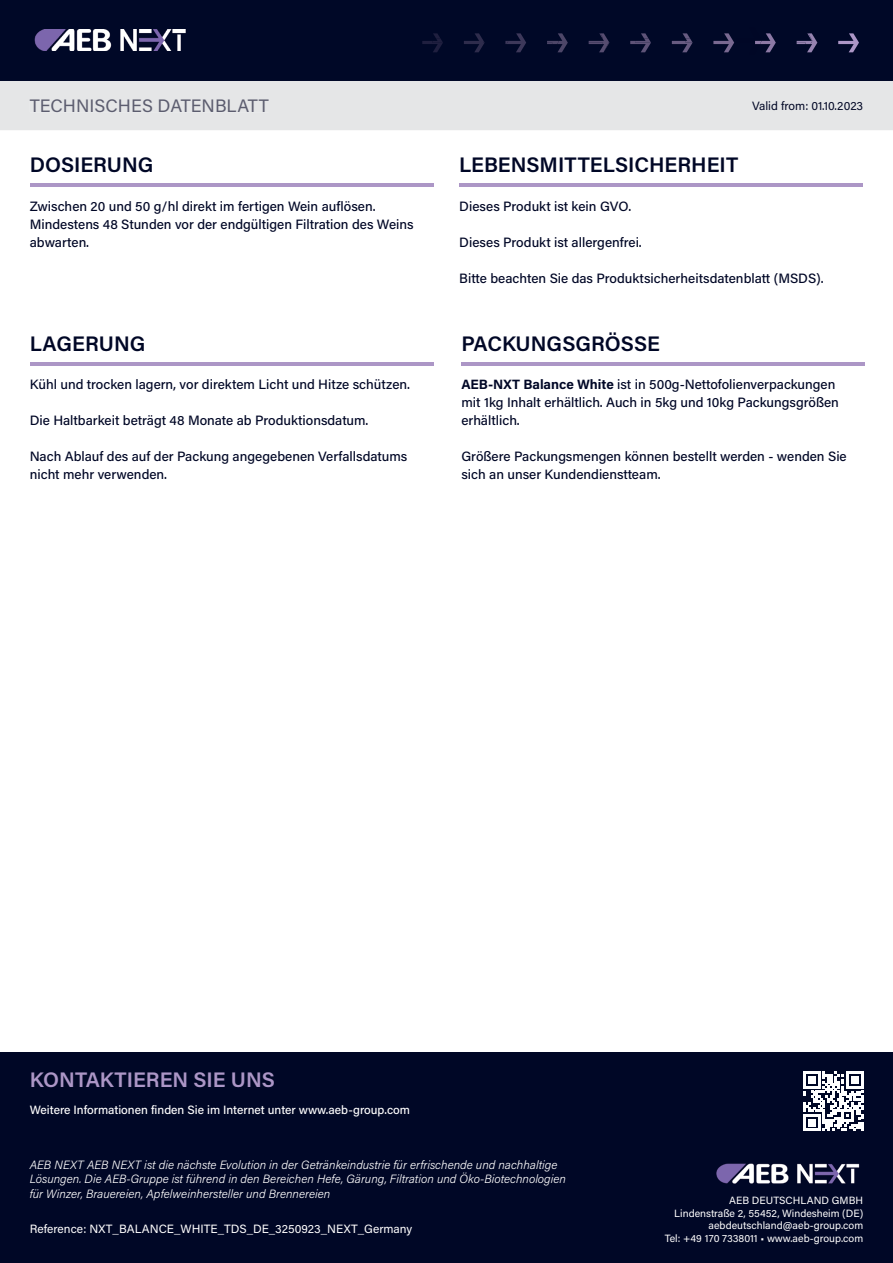
<style>
.page{position:relative;width:893px;height:1263px;background:#fff}
.page>*{position:absolute;margin:0;border:0;box-sizing:border-box;transform-origin:0 0}
.t1{font:600 21px "Acumin Pro";color:#000726}
.t2{font:600 21px "Acumin Pro";color:#ac96c6}
.t3{font:18px "Acumin Pro";color:#5c5d6f}
.t4{font:500 13.5px/18px "Acumin Pro";color:#000726}
.t5{font:italic 300 12px/14.4px "Acumin Pro";color:#fff}
.t6{font:500 12px "Acumin Pro";color:#fff}
.t7{font:12px "Acumin Pro";color:#fff}
.t8{font:12px "Acumin Pro";color:#020826}
.t9{font:10.5px/12.6px "Acumin Pro";color:#fff;text-align:right}
.s1{font-weight:700}
</style>
<div class="page">
<div style="left:0;top:81px;width:893px;height:49px;background:#e5e6e7"></div>
<div style="left:0;top:0;width:893px;height:81px;background:#000827"></div>
<img style="left:34px;top:30px;width:152px;height:21px">
<svg style="left:422px;top:33px;width:21px;height:19px"></svg>
<svg style="left:464px;top:33px;width:62px;height:20px"></svg>
<svg style="left:547px;top:33px;width:21px;height:20px"></svg>
<svg style="left:588px;top:33px;width:22px;height:20px"></svg>
<svg style="left:630px;top:33px;width:21px;height:20px"></svg>
<svg style="left:672px;top:33px;width:104px;height:20px"></svg>
<svg style="left:796px;top:33px;width:21px;height:20px"></svg>
<svg style="left:838px;top:33px;width:21px;height:20px"></svg>
<div style="left:30px;top:99px;width:239px;height:13px;background:#e5e6e7"></div>
<div style="left:0;top:1052px;width:893px;height:211px;background:#000726"></div>
<svg style="left:804px;top:1071px;width:59px;height:60px"></svg>
<img style="left:716px;top:1163px;width:144px;height:21px">
<hr style="left:461px;top:363px;width:404px;height:3px;background:#ac96c6">
<hr style="left:30px;top:184px;width:404px;height:3px;background:#ac96c6">
<hr style="left:459px;top:184px;width:404px;height:3px;background:#ac96c6">
<hr style="left:30px;top:363px;width:404px;height:3px;background:#ac96c6">
<h2 class="t3" style="left:30px;top:93px;width:240px">TECHNISCHES DATENBLATT</h2>
<p class="t8" style="left:752px;top:97px;width:113px">Valid from: 01.10.2023</p>
<h1 class="t1" style="left:30px;top:150px;width:125px">DOSIERUNG</h1>
<h1 class="t1" style="left:459px;top:150px;width:280px">LEBENSMITTELSICHERHEIT</h1>
<p class="t4" style="left:30px;top:196px;width:385px">Zwischen 20 und 50 g/hl direkt im fertigen Wein auflösen.<br>Mindestens 48 Stunden vor der endgültigen Filtration des Weins abwarten.</p>
<p class="t4" style="left:459px;top:196px;width:174px">Dieses Produkt ist kein GVO.</p>
<p class="t4" style="left:459px;top:232px;width:184px">Dieses Produkt ist allergenfrei.</p>
<p class="t4" style="left:459px;top:268px;width:366px">Bitte beachten Sie das Produktsicherheitsdatenblatt (MSDS).</p>
<h1 class="t1" style="left:30px;top:329px;width:117px">LAGERUNG</h1>
<p class="t4" style="left:30px;top:375px;width:382px">Kühl und trocken lagern, vor direktem Licht und Hitze schützen.</p>
<p class="t4" style="left:30px;top:411px;width:340px">Die Haltbarkeit beträgt 48 Monate ab Produktionsdatum.</p>
<p class="t4" style="left:30px;top:447px;width:379px">Nach Ablauf des auf der Packung angegebenen Verfallsdatums nicht mehr verwenden.</p>
<h1 class="t1" style="left:461px;top:329px;width:200px">PACKUNGSGRÖSSE</h1>
<p class="t4" style="left:461px;top:375px;width:379px"><span class="s1">AEB-NXT Balance White</span> ist in 500g-Nettofolienverpackungen mit 1kg Inhalt erhältlich. Auch in 5kg und 10kg Packungsgrößen erhältlich.</p>
<p class="t4" style="left:461px;top:447px;width:387px">Größere Packungsmengen können bestellt werden - wenden Sie sich an unser Kundendienstteam.</p>
<h1 class="t2" style="left:30px;top:1065px;width:247px">KONTAKTIEREN SIE UNS</h1>
<p class="t6" style="left:30px;top:1102px;width:382px">Weitere Informationen finden Sie im Internet unter www.aeb-group.com</p>
<p class="t5" style="left:30px;top:1157px;width:538px">AEB NEXT AEB NEXT ist die nächste Evolution in der Getränkeindustrie für erfrischende und nachhaltige<br>Lösungen. Die AEB-Gruppe ist führend in den Bereichen Hefe, Gärung, Filtration und Öko-Biotechnologien für Winzer, Brauereien, Apfelweinhersteller und Brennereien</p>
<p class="t7" style="left:30px;top:1220px;width:384px">Reference: NXT_BALANCE_WHITE_TDS_DE_3250923_NEXT_Germany</p>
<p class="t9" style="left:665px;top:1193px;width:200px">AEB DEUTSCHLAND GMBH<br>Lindenstraße 2, 55452, Windesheim (DE) aebdeutschland@aeb-group.com<br>Tel: +49 170 7338011 • www.aeb-group.com</p>
</div>
